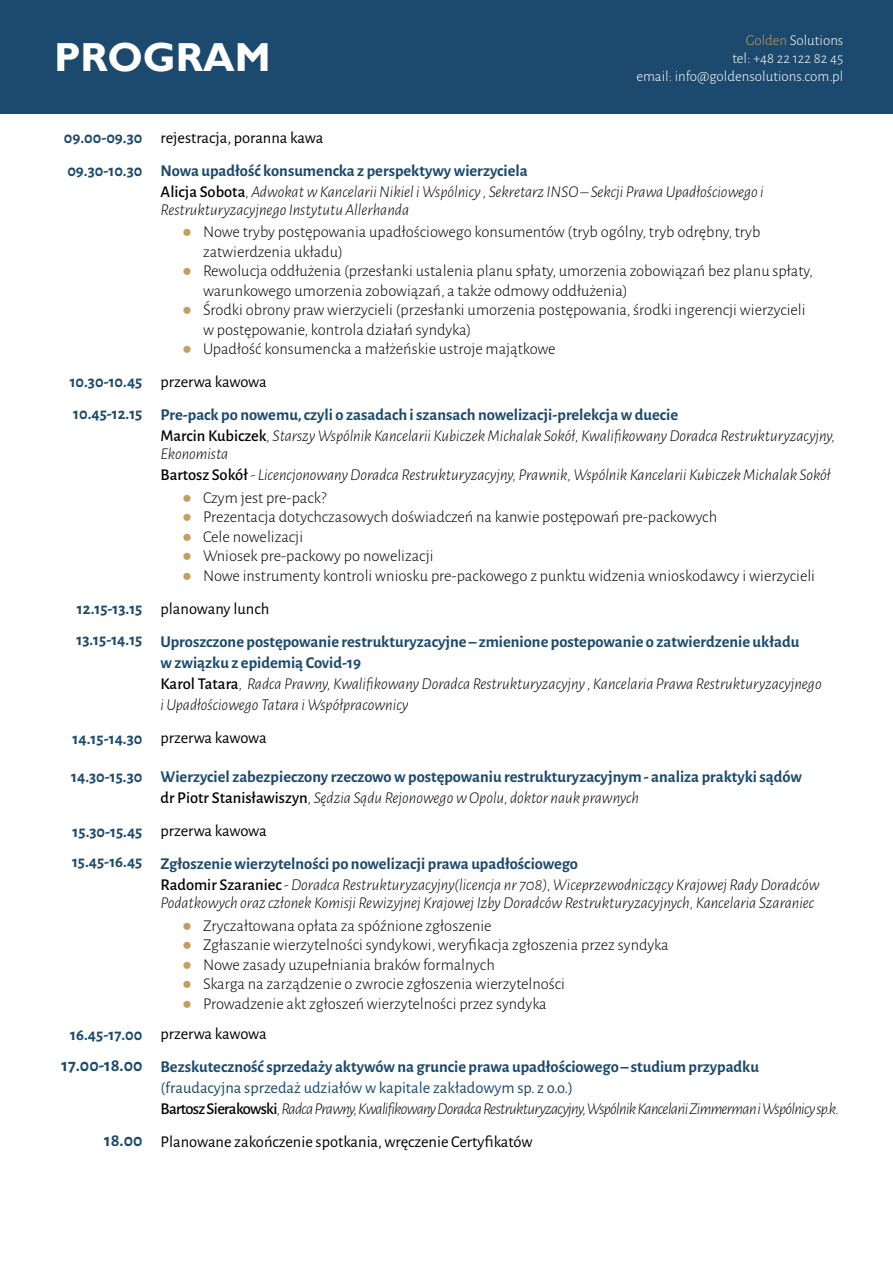
<style>
.page{position:relative;width:893px;height:1263px;background:#fff}
.page>*{position:absolute;margin:0;border:0;box-sizing:border-box;transform-origin:0 0}
.t1{font:700 40.5px "Gill Sans";color:#fff}
.t2{font:700 18px "Alegreya Sans";color:#1c4a6e}
.t3{font:italic 300 16.5px/21px "Alegreya Sans";color:#000}
.t4{font:300 16.5px/19.5px "Alegreya Sans";color:#000}
.t5{font:700 16.5px/31.5px "Alegreya Sans";color:#1c4a6e}
.t6{font:italic 300 16.5px/21px "Alegreya Sans";letter-spacing:-.04em;color:#000}
.t7{font:16.5px "Alegreya Sans";color:#000}
.t8{font:300 15px/18px "Alegreya Sans";color:#fff;text-align:right}
.s1{color:#c49e5e}
.s2{font-weight:700;font-style:normal;color:#1c4a6e}
.s3{font-weight:500;font-style:normal}
.s4{font-family:"Arial";font-weight:400;color:#c49e5e}
.s5{font-weight:400}
.s6{font-weight:500;color:#000}
.s7{font-weight:300;font-style:italic;color:#000}
.s8{font-weight:400;font-style:normal;color:#1c4a6e}
</style>
<div class="page">
<div style="left:0;top:0;width:893px;height:114px;background:#1c4a6e"></div>
<h1 class="t1" style="left:54px;top:33px;width:218px">PROGRAM</h1>
<p class="t8" style="left:636px;top:31px;width:208px"><span class="s1">Golden</span> Solutions<br>tel: +48 22 122 82 45<br>email: info@goldensolutions.com.pl</p>
<p class="t5" style="left:64px;top:120px;width:80px;line-height:33px">09.00-09.30<br>09.30-10.30</p>
<p class="t5" style="left:70px;top:365px;width:74px">10.30-10.45<br>10.45-12.15</p>
<p class="t5" style="left:76px;top:591px;width:67px">12.15-13.15<br>13.15-14.15</p>
<p class="t5" style="left:73px;top:722px;width:71px">14.15-14.30</p>
<p class="t5" style="left:71px;top:759px;width:73px">14.30-15.30</p>
<p class="t5" style="left:72px;top:816px;width:72px;line-height:30px">15.30-15.45<br>15.45-16.45</p>
<p class="t5" style="left:70px;top:1017px;width:74px">16.45-17.00</p>
<p class="t2" style="left:62px;top:1052px;width:82px">17.00-18.00</p>
<p class="t2" style="left:104px;top:1127px;width:40px">18.00</p>
<p class="t7" style="left:161px;top:126px;width:164px">rejestracja, poranna kawa</p>
<p class="t3" style="left:161px;top:159px;width:605px"><span class="s2">Nowa upadłość konsumencka z perspektywy wierzyciela<br></span><span class="s3">Alicja Sobota</span>, Adwokat w Kancelarii Nikiel i Wspólnicy , Sekretarz INSO – Sekcji Prawa Upadłościowego i</p>
<p class="t3" style="left:161px;top:198px;width:250px">Restrukturyzacyjnego Instytutu Allerhanda</p>
<p class="t4" style="left:203px;top:222px;width:559px;text-indent:-21px"><span class="s4">●</span> Nowe tryby postępowania upadłościowego konsumentów (tryb ogólny, tryb odrębny, tryb zatwierdzenia układu)</p>
<p class="t4" style="left:203px;top:261px;width:611px;text-indent:-21px"><span class="s4">●</span> Rewolucja oddłużenia (przesłanki ustalenia planu spłaty, umorzenia zobowiązań bez planu spłaty, warunkowego umorzenia zobowiązań, a także odmowy oddłużenia)</p>
<p class="t4" style="left:203px;top:300px;width:604px;text-indent:-21px"><span class="s4">●</span> Środki obrony praw wierzycieli (przesłanki umorzenia postępowania, środki ingerencji wierzycieli w postępowanie, kontrola działań syndyka)</p>
<p class="t4" style="left:161px;top:332px;width:397px;line-height:33px;text-indent:22px"><span class="s4">●</span> Upadłość konsumencka a małżeńskie ustroje majątkowe <span class="s5">przerwa kawowa</span></p>
<p class="t3" style="left:161px;top:404px;width:676px"><span class="s2">Pre-pack po nowemu, czyli o zasadach i szansach nowelizacji-prelekcja w duecie<br></span><span class="s3">Marcin Kubiczek</span>, Starszy Wspólnik Kancelarii Kubiczek Michalak Sokół, Kwalifikowany Doradca Restrukturyzacyjny,</p>
<p class="t3" style="left:161px;top:443px;width:672px">Ekonomista<br><span class="s3">Bartosz Sokół</span> - Licencjonowany Doradca Restrukturyzacyjny, Prawnik, Wspólnik Kancelarii Kubiczek Michalak Sokół</p>
<p class="t4" style="left:182px;top:487px;width:146px"><span class="s4">●</span> Czym jest pre-pack?</p>
<p class="t4" style="left:182px;top:507px;width:537px"><span class="s4">●</span> Prezentacja dotychczasowych doświadczeń na kanwie postępowań pre-packowych</p>
<p class="t4" style="left:182px;top:526px;width:123px"><span class="s4">●</span> Cele nowelizacji</p>
<p class="t4" style="left:182px;top:546px;width:253px"><span class="s4">●</span> Wniosek pre-packowy po nowelizacji</p>
<p class="t4" style="left:161px;top:559px;width:656px;line-height:33px;text-indent:22px"><span class="s4">●</span> Nowe instrumenty kontroli wniosku pre-packowego z punktu widzenia wnioskodawcy i wierzycieli <span class="s5">planowany lunch</span></p>
<p class="t3" style="left:161px;top:631px;width:663px"><span class="s2">Uproszczone postępowanie restrukturyzacyjne – zmienione postepowanie o zatwierdzenie układu<br>w związku z epidemią Covid-19<br></span><span class="s3">Karol Tatara</span>, Radca Prawny, Kwalifikowany Doradca Restrukturyzacyjny , Kancelaria Prawa Restrukturyzacyjnego i Upadłościowego Tatara i Współpracownicy</p>
<p class="t7" style="left:161px;top:726px;width:108px">przerwa kawowa</p>
<p class="t5" style="left:161px;top:765px;width:643px;line-height:21px">Wierzyciel zabezpieczony rzeczowo w postępowaniu restrukturyzacyjnym - analiza praktyki sądów <span class="s6">dr Piotr Stanisławiszyn</span><span class="s7">, Sędzia Sądu Rejonowego w Opolu, doktor nauk prawnych</span></p>
<p class="t7" style="left:161px;top:819px;width:108px">przerwa kawowa</p>
<p class="t3" style="left:161px;top:853px;width:660px"><span class="s2">Zgłoszenie wierzytelności po nowelizacji prawa upadłościowego<br></span><span class="s3">Radomir Szaraniec</span> - Doradca Restrukturyzacyjny(licencja nr 708), Wiceprzewodniczący Krajowej Rady Doradców</p>
<p class="t3" style="left:161px;top:892px;width:655px">Podatkowych oraz członek Komisji Rewizyjnej Krajowej Izby Doradców Restrukturyzacyjnych, Kancelaria Szaraniec</p>
<p class="t4" style="left:182px;top:915px;width:311px"><span class="s4">●</span> Zryczałtowana opłata za spóźnione zgłoszenie</p>
<p class="t4" style="left:182px;top:934px;width:488px"><span class="s4">●</span> Zgłaszanie wierzytelności syndykowi, weryfikacja zgłoszenia przez syndyka</p>
<p class="t4" style="left:182px;top:954px;width:314px"><span class="s4">●</span> Nowe zasady uzupełniania braków formalnych</p>
<p class="t4" style="left:182px;top:973px;width:385px"><span class="s4">●</span> Skarga na zarządzenie o zwrocie zgłoszenia wierzytelności</p>
<p class="t4" style="left:161px;top:987px;width:388px;line-height:30.6px;text-indent:22px"><span class="s4">●</span> Prowadzenie akt zgłoszeń wierzytelności przez syndyka <span class="s5">przerwa kawowa</span></p>
<p class="t5" style="left:161px;top:1050px;width:600px">Bezskuteczność sprzedaży aktywów na gruncie prawa upadłościowego – studium przypadku</p>
<p class="t6" style="left:161px;top:1077px;width:680px"><span class="s8">(fraudacyjna sprzedaż udziałów w kapitale zakładowym sp. z o.o.)<br></span><span class="s3">Bartosz Sierakowski</span>, Radca Prawny, Kwalifikowany Doradca Restrukturyzacyjny, Wspólnik Kancelarii Zimmerman i Wspólnicy sp.k.</p>
<p class="t7" style="left:161px;top:1131px;width:373px">Planowane zakończenie spotkania, wręczenie Certyfikatów</p>
</div>
